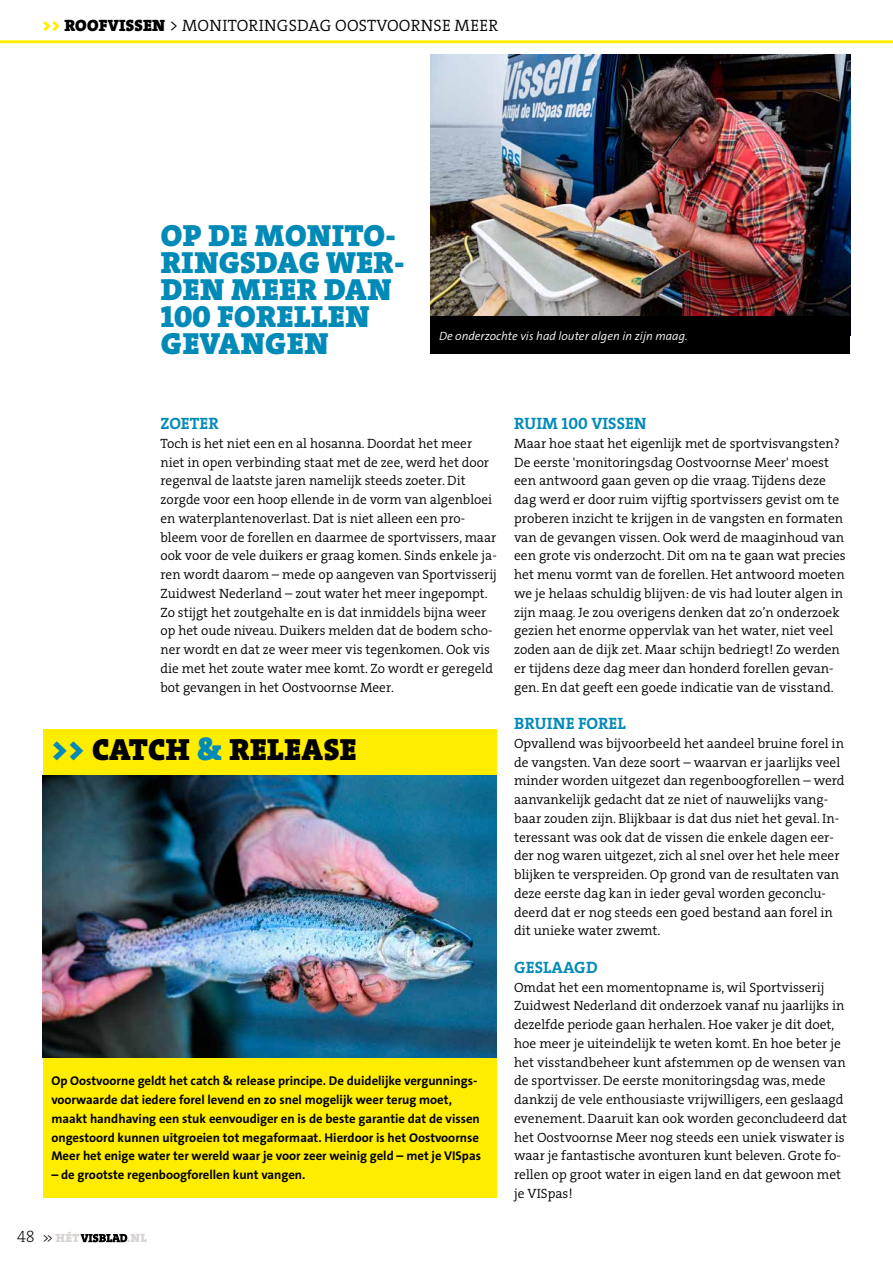
<style>
.page{position:relative;width:893px;height:1263px;background:#fff}
.page>*{position:absolute;margin:0;border:0;box-sizing:border-box;transform-origin:0 0}
.t1{font:30.75px/27px "The Serif HP9 Blk";letter-spacing:.015em;color:#008ab7}
.t2{font:30.75px "The Serif HP9 Blk";letter-spacing:.015em;color:#000}
.t3{font:16.5px "The Serif HP4 Se Lig";letter-spacing:.015em;color:#000}
.t4{font:16.5px "The Serif HP7 Bld";color:#008ab7}
.t5{font:13.5px/18.8px "The Serif HP4 Se Lig";color:#000}
.t6{font:700 12.75px/18.8px "The Sans Os F";color:#000}
.t7{font:italic 300 12px "The Sans Os F";color:#fff}
.t8{font:12px "The Serif HP9 Blk";color:#d8d4d3}
.s1{font-family:"The Serif HP9 Blk";color:#ffed00}
.s2{font-family:"The Serif HP9 Blk"}
.s3{color:#008ab7}
.s4{font-family:"The Serif HP2 Ex Lig";font-size:16.5px;color:#000}
.s5{font-family:"The Sans Os F";font-weight:300;color:#000}
</style>
<div class="page">
<hr style="left:0;top:40px;width:893px;height:3px;background:#ffed00">
<img style="left:430px;top:54px;width:420px;height:262px">
<svg style="left:81px;top:1234px;width:46px;height:8px"></svg>
<div style="left:430px;top:316px;width:420px;height:38px;background:#000"></div>
<div style="left:43px;top:729px;width:453px;height:469px;background:#ffed00"></div>
<img style="left:43px;top:776px;width:454px;height:281px">
<p class="t3" style="left:43px;top:15px;width:457px"><span class="s1">&gt;&gt;</span> <span class="s2">ROOFVISSEN</span> &gt; MONITORINGSDAG OOSTVOORNSE MEER</p>
<h1 class="t1" style="left:161px;top:222px;width:245px">OP DE MONITO-<br>RINGSDAG WER-<br>DEN MEER DAN<br>100 FORELLEN<br>GEVANGEN</h1>
<p class="t7" style="left:439px;top:328px;width:250px">De onderzochte vis had louter algen in zijn maag.</p>
<p class="t4" style="left:161px;top:412px;width:60px">ZOETER</p>
<p class="t5" style="left:161px;top:434px;width:338px">Toch is het niet een en al hosanna. Doordat het meer niet in open verbinding staat met de zee, werd het door regenval de laatste jaren namelijk steeds zoeter. Dit zorgde voor een hoop ellende in de vorm van algenbloei en waterplantenoverlast. Dat is niet alleen een pro&shy;bleem voor de forellen en daarmee de sportvissers, maar ook voor de vele duikers er graag komen. Sinds enkele ja&shy;ren wordt daarom – mede op aangeven van Sportvisserij Zuidwest Nederland – zout water het meer ingepompt.<br>Zo stijgt het zoutgehalte en is dat inmiddels bijna weer op het oude niveau. Duikers melden dat de bodem scho&shy;ner wordt en dat ze weer meer vis tegenkomen. Ook vis die met het zoute water mee komt. Zo wordt er geregeld bot gevangen in het Oostvoornse Meer.</p>
<h1 class="t2" style="left:51px;top:729px;width:307px"><span class="s3">&gt;&gt;</span> CATCH <span class="s3">&amp;</span> RELEASE</h1>
<p class="t6" style="left:51px;top:1072px;width:431px">Op Oostvoorne geldt het catch &amp; release principe. De duidelijke vergunnings&shy;voorwaarde dat iedere forel levend en zo snel mogelijk weer terug moet, maakt handhaving een stuk eenvoudiger en is de beste garantie dat de vissen ongestoord kunnen uitgroeien tot megaformaat. Hierdoor is het Oostvoornse Meer het enige water ter wereld waar je voor zeer weinig geld – met je VISpas</p>
<p class="t6" style="left:51px;top:1165px;width:256px">– de grootste regenboogforellen kunt vangen.</p>
<p class="t8" style="left:17px;top:1230px;width:64px"><span class="s4">48</span> <span class="s5">&gt;&gt;</span> HÉT</p>
<p class="t8" style="left:127px;top:1230px;width:21px">.NL</p>
<p class="t4" style="left:514px;top:412px;width:134px">RUIM 100 VISSEN</p>
<p class="t5" style="left:514px;top:434px;width:333px">Maar hoe staat het eigenlijk met de sportvisvangsten?<br>De eerste 'monitoringsdag Oostvoornse Meer' moest een antwoord gaan geven op die vraag. Tijdens deze dag werd er door ruim vijftig sportvissers gevist om te proberen inzicht te krijgen in de vangsten en formaten van de gevangen vissen. Ook werd de maaginhoud van een grote vis onderzocht. Dit om na te gaan wat precies het menu vormt van de forellen. Het antwoord moeten we je helaas schuldig blijven: de vis had louter algen in zijn maag. Je zou overigens denken dat zo’n onderzoek gezien het enorme oppervlak van het water, niet veel zoden aan de dijk zet. Maar schijn bedriegt! Zo werden er tijdens deze dag meer dan honderd forellen gevan&shy;gen. En dat geeft een goede indicatie van de visstand.</p>
<p class="t4" style="left:514px;top:712px;width:113px">BRUINE FOREL</p>
<p class="t5" style="left:514px;top:734px;width:332px">Opvallend was bijvoorbeeld het aandeel bruine forel in de vangsten. Van deze soort – waarvan er jaarlijks veel minder worden uitgezet dan regenboogforellen – werd aanvankelijk gedacht dat ze niet of nauwelijks vang&shy;baar zouden zijn. Blijkbaar is dat dus niet het geval. In&shy;teressant was ook dat de vissen die enkele dagen eer&shy;der nog waren uitgezet, zich al snel over het hele meer blijken te verspreiden. Op grond van de resultaten van deze eerste dag kan in ieder geval worden geconclu&shy;deerd dat er nog steeds een goed bestand aan forel in dit unieke water zwemt.</p>
<p class="t4" style="left:514px;top:956px;width:85px">GESLAAGD</p>
<p class="t5" style="left:514px;top:978px;width:334px">Omdat het een momentopname is, wil Sportvisserij Zuidwest Nederland dit onderzoek vanaf nu jaarlijks in dezelfde periode gaan herhalen. Hoe vaker je dit doet, hoe meer je uiteindelijk te weten komt. En hoe beter je het visstandbeheer kunt afstemmen op de wensen van de sportvisser. De eerste monitoringsdag was, mede dankzij de vele enthousiaste vrijwilligers, een geslaagd evenement. Daaruit kan ook worden geconcludeerd dat het Oostvoornse Meer nog steeds een uniek viswater is waar je fantastische avonturen kunt beleven. Grote fo&shy;rellen op groot water in eigen land en dat gewoon met je VISpas!</p>
</div>
